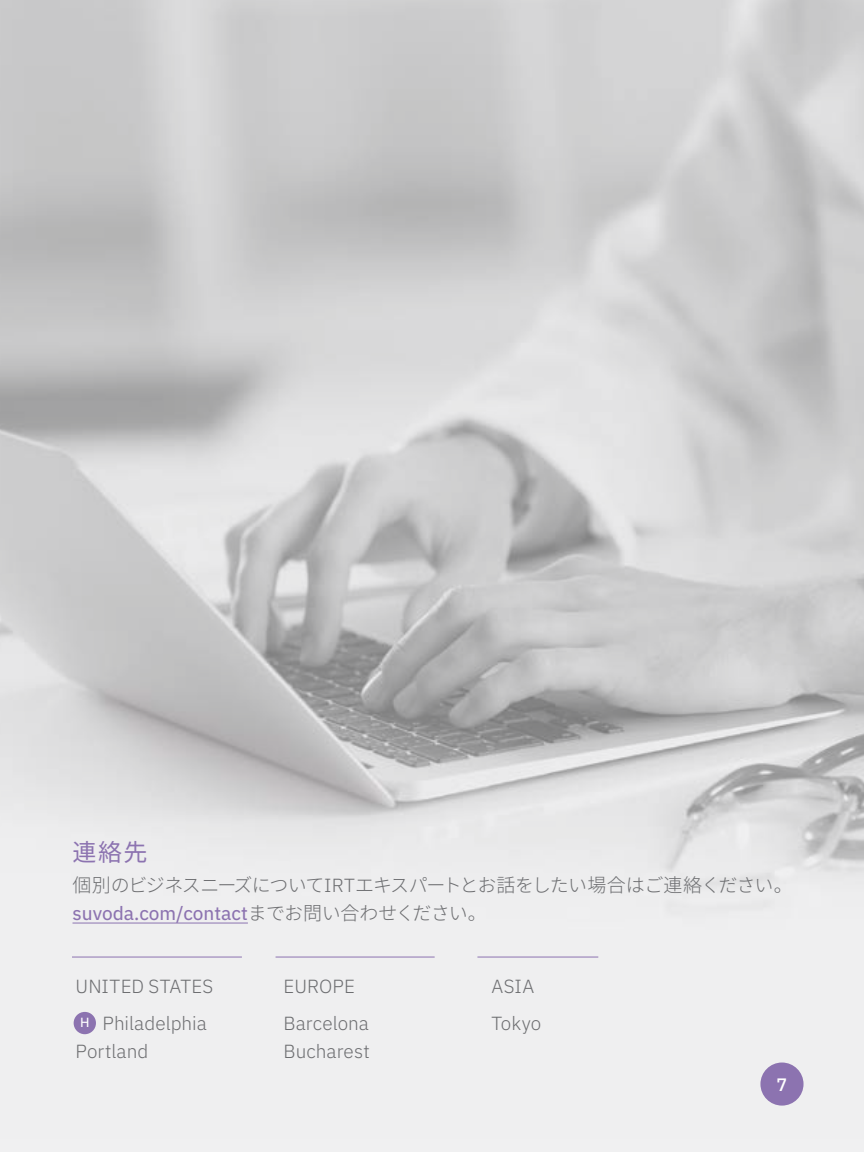
<style>
.page{position:relative;width:864px;height:1152px;background:#fff}
.page>*{position:absolute;margin:0;border:0;box-sizing:border-box;transform-origin:0 0}
.t1{font:24px "Noto Sans CJ Kjp";color:#8c73b0}
.t2{font:300 19px/37px "IBM Plex Sans";letter-spacing:.005em;color:#6d6e71}
.t3{font:300 19px "Noto Sans CJ Kjp";letter-spacing:-.045em;color:#6d6e71}
.t4{font:19px "IBM Plex Sans Text";color:#8c73b0}
.t5{font:500 18px "IBM Plex Sans";color:#fff}
.t6{font:13.4px "IBM Plex Sans Text";color:#fff}
.s1{font-family:"IBM Plex Sans"}
.s2{font-family:"Noto Sans CJ Kjp";font-weight:300;color:#6d6e71}
</style>
<div class="page">
<div style="left:760px;top:1063px;width:44px;height:43px;background:#8c73b0;border-radius:50%"></div>
<hr style="left:73px;top:923px;width:175px;height:1px;background:#8c73b0">
<div style="left:74px;top:1012px;width:22px;height:22px;background:#8c73b0;border-radius:50%"></div>
<hr style="left:72px;top:957px;width:170px;height:1px;background:#8c73b0">
<hr style="left:276px;top:957px;width:159px;height:1px;background:#8c73b0">
<hr style="left:477px;top:957px;width:121px;height:1px;background:#8c73b0">
<p class="t1" style="left:73px;top:838px;width:76px">連絡先</p>
<p class="t3" style="left:73px;top:875px;width:722px">個別のビジネスニーズについて<span class="s1">IRT</span>エキスパートとお話をしたい場合はご連絡ください。</p>
<p class="t4" style="left:73px;top:899px;width:416px">suvoda.com/contact<span class="s2">までお問い合わせください。</span></p>
<p class="t2" style="left:284px;top:966px;width:87px">EUROPE<br>Barcelona</p>
<p class="t2" style="left:284px;top:1031px;width:88px">Bucharest</p>
<p class="t2" style="left:491px;top:966px;width:44px">ASIA</p>
<p class="t2" style="left:103px;top:966px;width:112px;text-indent:-27px">UNITED STATES<br>Philadelphia</p>
<p class="t2" style="left:76px;top:1031px;width:74px">Portland</p>
<p class="t6" style="left:80px;top:1012px;width:11px">H</p>
<p class="t2" style="left:491px;top:1003px;width:51px">Tokyo</p>
<p class="t5" style="left:777px;top:1070px;width:12px">7</p>
</div>
